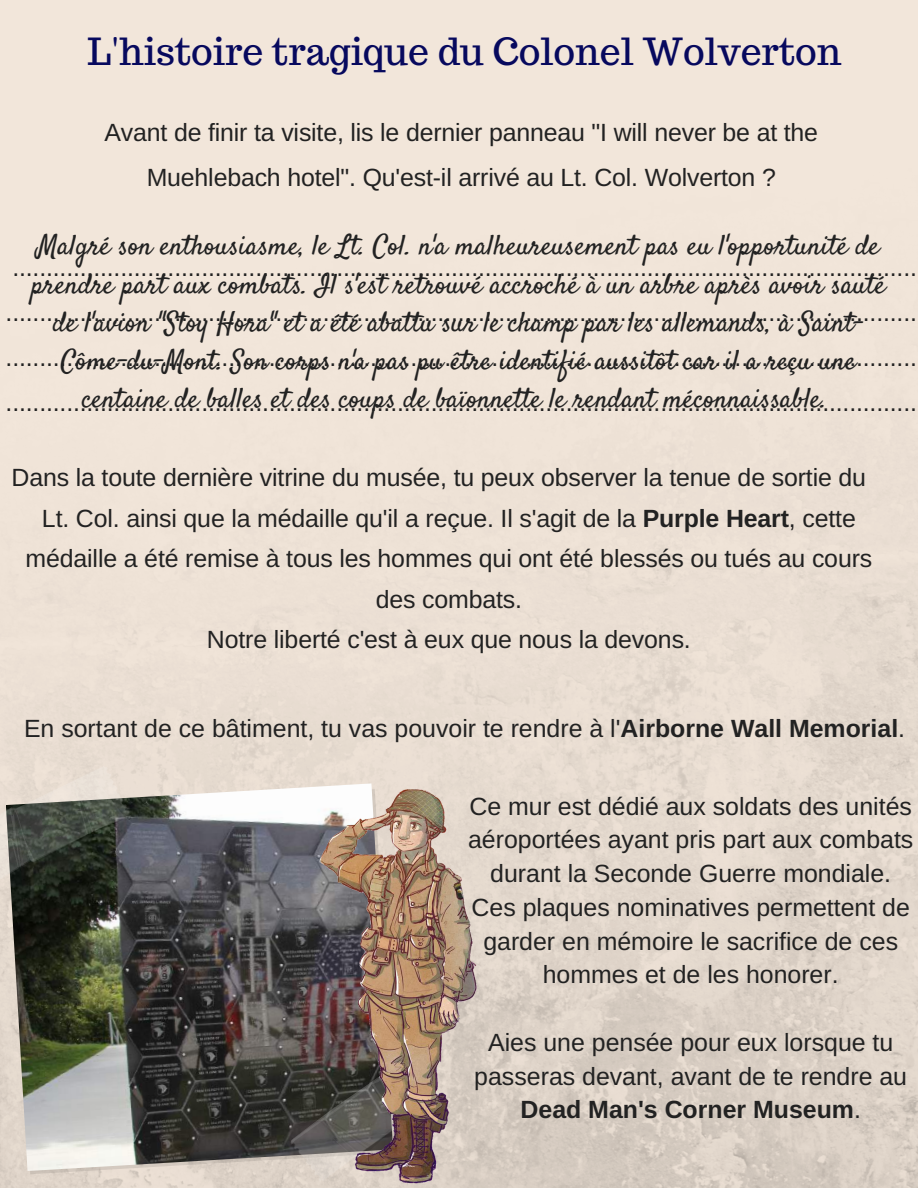
<style>
.page{position:relative;width:918px;height:1188px;background:#fff}
.page>*{position:absolute;margin:0;border:0;box-sizing:border-box;transform-origin:0 0}
.t1{font:37.35px "Trocchi";color:#07095e}
.t2{font:28.05px/38.2px "Satisfy";color:#222;text-align:center}
.t3{font:24.9px/33.8px "Arimo";letter-spacing:-.005em;color:#222;text-align:center}
.s1{font-weight:700}
</style>
<div class="page">
<img style="left:6px;top:783px;width:286px;height:388px">
<svg style="left:0;top:765px;width:134px;height:122px"></svg>
<svg style="left:286px;top:1050px;width:6px;height:133px"></svg>
<img style="left:292px;top:749px;width:204px;height:439px">
<h1 class="t1" style="left:88px;top:27px;width:756px">L'histoire tragique du Colonel Wolverton</h1>
<p class="t3" style="left:105px;top:110px;width:715px;line-height:45px">Avant de finir ta visite, lis le dernier panneau "I will never be at the<br>Muehlebach hotel". Qu'est-il arrivé au Lt. Col. Wolverton ?</p>
<p class="t2" style="left:31px;top:229px;width:856px">Malgré son enthousiasme, le Lt. Col. n'a malheureusement pas eu l'opportunité de prendre part aux combats. Il s'est retrouvé accroché à un arbre après avoir sauté de l'avion "Stoy Hora" et a été abattu sur le champ par les allemands, à Saint-Côme-du-Mont. Son corps n'a pas pu être identifié aussitôt car il a reçu une centaine de balles et des coups de baïonnette le rendant méconnaissable.</p>
<p class="t3" style="left:6px;top:245px;width:913px;line-height:45px;text-align:justify">...................................................................................................................................... ....................................................................................................................................... ....................................................................................................................................... .......................................................................................................................................</p>
<p class="t3" style="left:12px;top:457px;width:862px;line-height:40.5px">Dans la toute dernière vitrine du musée, tu peux observer la tenue de sortie du Lt. Col. ainsi que la médaille qu'il a reçue. Il s'agit de la <span class="s1">Purple Heart</span>, cette médaille a été remise à tous les hommes qui ont été blessés ou tués au cours des combats.<br>Notre liberté c'est à eux que nous la devons.</p>
<p class="t3" style="left:24px;top:711px;width:883px">En sortant de ce bâtiment, tu vas pouvoir te rendre à l'<span class="s1">Airborne Wall Memorial</span>.</p>
<p class="t3" style="left:468px;top:789px;width:447px">Ce mur est dédié aux soldats des unités aéroportées ayant pris part aux combats durant la Seconde Guerre mondiale.<br>Ces plaques nominatives permettent de garder en mémoire le sacrifice de ces hommes et de les honorer.</p>
<p class="t3" style="left:474px;top:1025px;width:434px">Aies une pensée pour eux lorsque tu passeras devant, avant de te rendre au<br><span class="s1">Dead Man's Corner Museum</span>.</p>
</div>
